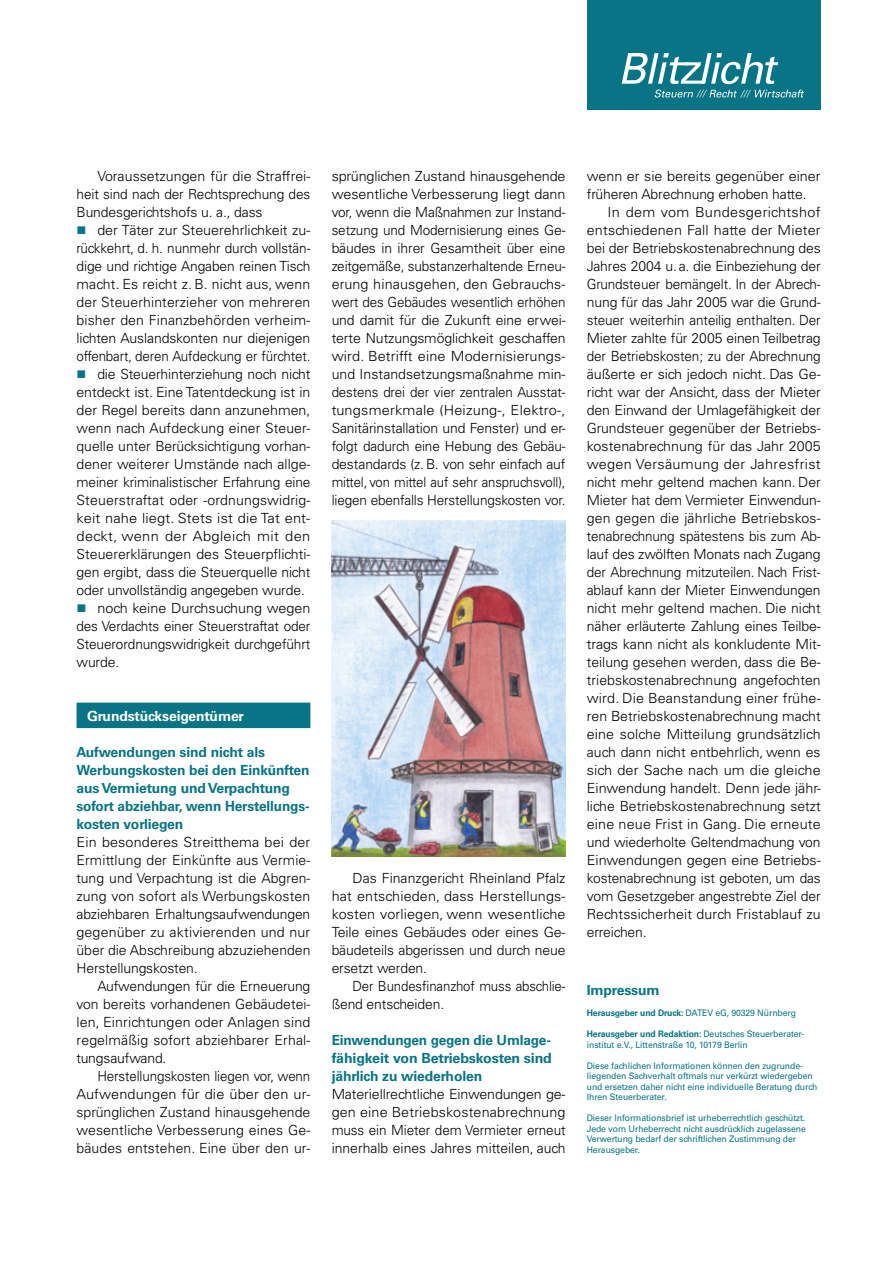
<style>
.page{position:relative;width:893px;height:1263px;background:#fff}
.page>*{position:absolute;margin:0;border:0;box-sizing:border-box;transform-origin:0 0}
.t1{font:300 13.95px/18px "Univers LT Std";letter-spacing:-.01em;color:#000;text-align:justify}
.t2{font:300 13.95px/18px "Univers LT Std";letter-spacing:-.01em;color:#000;text-align:justify;scale:1.04 1}
.t3{font:700 13.95px/18px "Univers LT Std";letter-spacing:-.01em;color:#087485;text-align:justify}
.t4{font:300 13.95px/18px "Univers LT Std";letter-spacing:-.01em;color:#000;text-align:justify;scale:.96 1}
.t5{font:300 13.95px "Univers LT Std";letter-spacing:.01em;color:#000}
.t6{font:300 13.95px/18px "Univers LT Std";letter-spacing:-.01em;color:#000;scale:.95 1}
.t7{font:300 13.95px "Univers LT Std";letter-spacing:.01em;color:#000;scale:1.05 1}
.t8{font:300 13.95px "Univers LT Std";letter-spacing:.025em;color:#000;scale:1.05 1}
.t9{font:700 13.95px "Univers LT Std";letter-spacing:-.01em;color:#fff}
.t10{font:9px/10.5px "Univers LT Std";letter-spacing:-.01em;color:#087485;scale:.96 1}
.s1{font-weight:700}
</style>
<div class="page">
<div style="left:587px;top:0;width:234px;height:110px;background:#087485"></div>
<svg style="left:622px;top:53px;width:156px;height:31px"></svg>
<svg style="left:655px;top:90px;width:149px;height:8px"></svg>
<div style="left:77px;top:703px;width:233px;height:25px;background:#087485"></div>
<img style="left:332px;top:520px;width:234px;height:337px">
<p class="t1" style="left:77px;top:167px;width:235px;text-indent:21px">Voraussetzungen für die Straffrei&shy;heit sind nach der Rechtsprechung des Bundesgerichtshofs u. a., dass</p>
<p class="t1" style="left:97px;top:221px;width:215px">der Täter zur Steuerehrlichkeit zu-</p>
<p class="t1" style="left:77px;top:239px;width:235px">rückkehrt, d. h. nunmehr durch vollstän-</p>
<p class="t1" style="left:77px;top:257px;width:235px">dige und richtige Angaben reinen Tisch</p>
<p class="t5" style="left:77px;top:275px;width:235px">macht. Es reicht z. B. nicht aus, wenn</p>
<p class="t5" style="left:77px;top:293px;width:235px">der Steuerhinterzieher von mehreren</p>
<p class="t5" style="left:77px;top:311px;width:235px">bisher den Finanzbehörden verheim-</p>
<p class="t1" style="left:77px;top:329px;width:235px">lichten Auslandskonten nur diejenigen</p>
<p class="t4" style="left:77px;top:347px;width:245px">offenbart, deren Aufdeckung er fürchtet.</p>
<p class="t1" style="left:97px;top:365px;width:215px">die Steuerhinterziehung noch nicht</p>
<p class="t1" style="left:77px;top:383px;width:235px">entdeckt ist. Eine Tatentdeckung ist in</p>
<p class="t1" style="left:77px;top:401px;width:235px">der Regel bereits dann anzunehmen,</p>
<p class="t5" style="left:77px;top:419px;width:235px">wenn nach Aufdeckung einer Steuer-</p>
<p class="t1" style="left:77px;top:437px;width:235px">quelle unter Berücksichtigung vorhan-</p>
<p class="t1" style="left:77px;top:455px;width:235px">dener weiterer Umstände nach allge-</p>
<p class="t1" style="left:77px;top:473px;width:235px">meiner kriminalistischer Erfahrung eine</p>
<p class="t5" style="left:77px;top:491px;width:235px">Steuerstraftat oder -ordnungswidrig-</p>
<p class="t7" style="left:77px;top:509px;width:224px">keit nahe liegt. Stets ist die Tat ent-</p>
<p class="t8" style="left:77px;top:527px;width:224px">deckt, wenn der Abgleich mit den</p>
<p class="t1" style="left:77px;top:545px;width:235px">Steuererklärungen des Steuerpflichti-</p>
<p class="t1" style="left:77px;top:563px;width:235px">gen ergibt, dass die Steuerquelle nicht</p>
<p class="t1" style="left:77px;top:581px;width:230px">oder unvollständig angegeben wurde.</p>
<p class="t1" style="left:97px;top:599px;width:215px">noch keine Durchsuchung wegen</p>
<p class="t1" style="left:77px;top:617px;width:235px">des Verdachts einer Steuerstraftat oder</p>
<p class="t1" style="left:77px;top:635px;width:235px">Steuerordnungswidrigkeit durchgeführt</p>
<p class="t1" style="left:77px;top:653px;width:44px">wurde.</p>
<p class="t9" style="left:87px;top:707px;width:158px">Grundstückseigentümer</p>
<p class="t3" style="left:77px;top:743px;width:235px;text-align:left">Aufwendungen sind nicht als<br>Werbungskosten bei den Einkünften aus Vermietung und Verpachtung sofort abziehbar, wenn Herstellungs&shy;kosten vorliegen</p>
<p class="t1" style="left:77px;top:833px;width:235px">Ein besonderes Streitthema bei der Ermittlung der Einkünfte aus Vermie&shy;tung und Verpachtung ist die Abgren&shy;zung von sofort als Werbungskosten abziehbaren Erhaltungsaufwendungen gegenüber zu aktivierenden und nur über die Abschreibung abzuziehenden Herstellungskosten.</p>
<p class="t1" style="left:77px;top:977px;width:235px;text-indent:21px">Aufwendungen für die Erneuerung von bereits vorhandenen Gebäudetei&shy;len, Einrichtungen oder Anlagen sind regelmäßig sofort abziehbarer Erhal&shy;tungsaufwand.</p>
<p class="t4" style="left:77px;top:1067px;width:245px;text-indent:21px">Herstellungskosten liegen vor, wenn Aufwendungen für die über den ur&shy;sprünglichen Zustand hinausgehende wesentliche Verbesserung eines Ge&shy;bäudes entstehen. Eine über den ur-</p>
<p class="t1" style="left:332px;top:167px;width:235px">sprünglichen Zustand hinausgehende wesentliche Verbesserung liegt dann vor, wenn die Maßnahmen zur Instand&shy;setzung und Modernisierung eines Ge&shy;bäudes in ihrer Gesamtheit über eine zeitgemäße, substanzerhaltende Erneu&shy;erung hinausgehen, den Gebrauchs&shy;wert des Gebäudes wesentlich erhöhen und damit für die Zukunft eine erwei&shy;terte Nutzungsmöglichkeit geschaffen wird. Betrifft eine Modernisierungs&shy;und Instandsetzungsmaßnahme min&shy;destens drei der vier zentralen Ausstat&shy;tungsmerkmale (Heizung-, Elektro-, Sanitärinstallation und Fenster) und er&shy;folgt dadurch eine Hebung des Gebäu&shy;destandards (z. B. von sehr einfach auf mittel, von mittel auf sehr anspruchsvoll), liegen ebenfalls Herstellungskosten vor.</p>
<p class="t1" style="left:332px;top:869px;width:235px;text-indent:21px">Das Finanzgericht Rheinland Pfalz hat entschieden, dass Herstellungs&shy;kosten vorliegen, wenn wesentliche Teile eines Gebäudes oder eines Ge&shy;bäudeteils abgerissen und durch neue ersetzt werden.</p>
<p class="t6" style="left:332px;top:977px;width:248px;text-indent:21px">Der Bundesfinanzhof muss abschlie&shy;ßend entscheiden.</p>
<p class="t3" style="left:332px;top:1031px;width:222px">Einwendungen gegen die Umlage&shy;fähigkeit von Betriebskosten sind jährlich zu wiederholen</p>
<p class="t1" style="left:332px;top:1085px;width:235px">Materiellrechtliche Einwendungen ge&shy;gen eine Betriebskostenabrechnung muss ein Mieter dem Vermieter erneut innerhalb eines Jahres mitteilen, auch</p>
<p class="t1" style="left:587px;top:167px;width:235px">wenn er sie bereits gegenüber einer früheren Abrechnung erhoben hatte.</p>
<p class="t2" style="left:587px;top:203px;width:226px;text-indent:21px">In dem vom Bundesgerichtshof entschiedenen Fall hatte der Mieter bei der Betriebskostenabrechnung des Jahres 2004 u. a. die Einbeziehung der Grundsteuer bemängelt. In der Abrech&shy;nung für das Jahr 2005 war die Grund&shy;steuer weiterhin anteilig enthalten. Der Mieter zahlte für 2005 einen Teilbetrag der Betriebskosten; zu der Abrechnung äußerte er sich jedoch nicht. Das Ge&shy;richt war der Ansicht, dass der Mieter den Einwand der Umlagefähigkeit der Grundsteuer gegenüber der Betriebs&shy;kostenabrechnung für das Jahr 2005 wegen Versäumung der Jahresfrist nicht mehr geltend machen kann. Der Mieter hat dem Vermieter Einwendun&shy;gen gegen die jährliche Betriebskos&shy;tenabrechnung spätestens bis zum Ab&shy;lauf des zwölften Monats nach Zugang der Abrechnung mitzuteilen. Nach Frist&shy;ablauf kann der Mieter Einwendungen nicht mehr geltend machen. Die nicht näher erläuterte Zahlung eines Teilbe&shy;trags kann nicht als konkludente Mit&shy;teilung gesehen werden, dass die Be&shy;triebskostenabrechnung angefochten wird. Die Beanstandung einer frühe&shy;ren Betriebskostenabrechnung macht eine solche Mitteilung grundsätzlich auch dann nicht entbehrlich, wenn es sich der Sache nach um die gleiche Einwendung handelt. Denn jede jähr&shy;liche Betriebskostenabrechnung setzt eine neue Frist in Gang. Die erneute und wiederholte Geltendmachung von Einwendungen gegen eine Betriebs&shy;kostenabrechnung ist geboten, um das vom Gesetzgeber angestrebte Ziel der Rechtssicherheit durch Fristablauf zu erreichen.</p>
<p class="t3" style="left:587px;top:981px;width:74px">Impressum</p>
<p class="t10" style="left:587px;top:1008px;width:219px"><span class="s1">Herausgeber und Druck:</span> DATEV eG, 90329 Nürnberg</p>
<p class="t10" style="left:587px;top:1029px;width:228px"><span class="s1">Herausgeber und Redaktion:</span> Deutsches Steuerberater&shy;institut e.V., Littenstraße 10, 10179 Berlin</p>
<p class="t10" style="left:587px;top:1060px;width:242px">Diese fachlichen Informationen können den zugrunde&shy;liegenden Sachverhalt oftmals nur verkürzt wiedergeben und ersetzen daher nicht eine individuelle Beratung durch Ihren Steuerberater.</p>
<p class="t10" style="left:587px;top:1113px;width:230px">Dieser Informationsbrief ist urheberrechtlich geschützt.<br>Jede vom Urheberrecht nicht ausdrücklich zugelassene Verwertung bedarf der schriftlichen Zustimmung der Herausgeber.</p>
</div>
